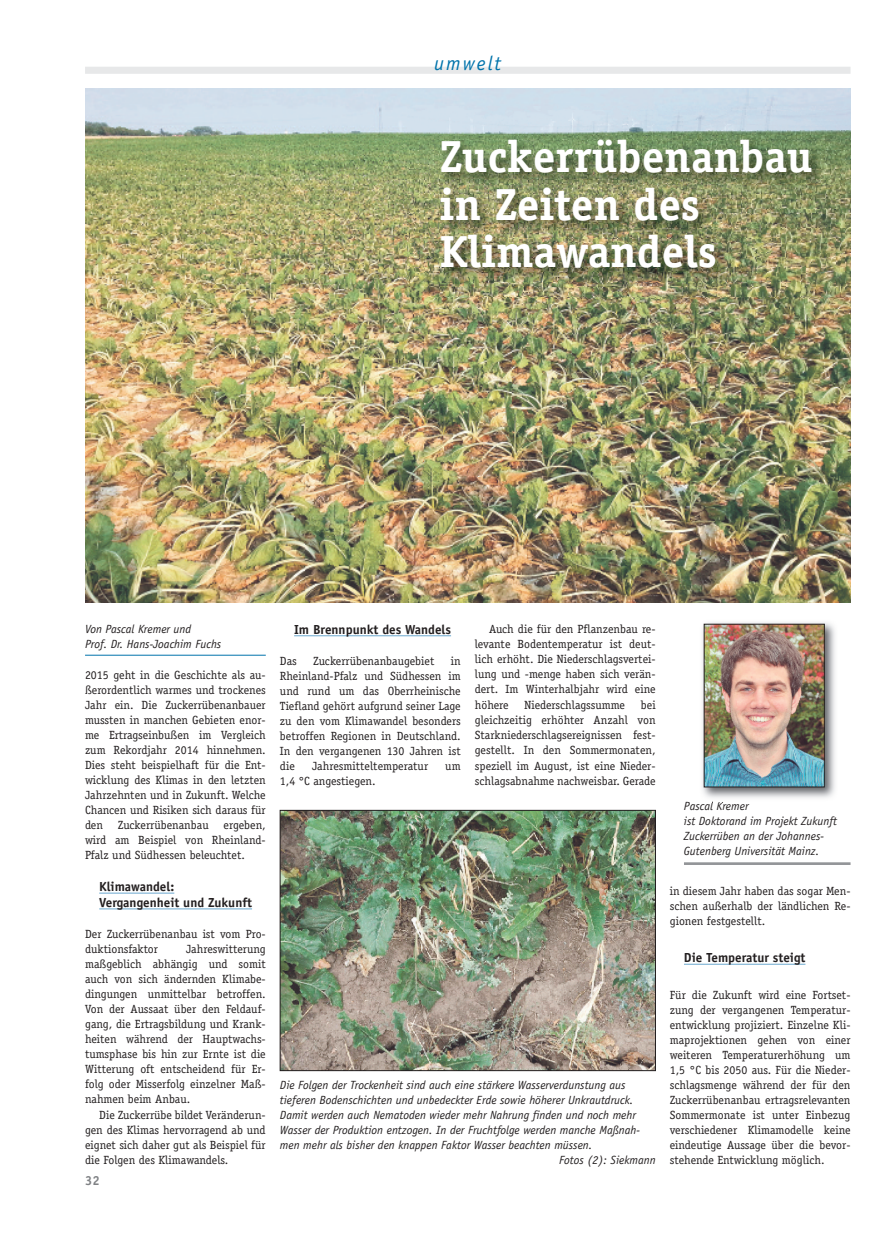
<style>
.page{position:relative;width:886px;height:1241px;background:#fff}
.page>*{position:absolute;margin:0;border:0;box-sizing:border-box;transform-origin:0 0}
.t1{font:700 45px/47.5px "Officina Serif";color:#fff}
.t2{font:italic 20px "Officina Sans";letter-spacing:.1em;color:#0073ab}
.t3{font:700 13.12px/15.8px "Officina Sans";color:#231f20}
.t4{font:700 13.12px "Officina Sans";color:#808285}
.t5{font:11.88px/15px "Officina Serif";color:#231f20;text-align:justify}
.t6{font:italic 11.88px/15px "Officina Sans";color:#231f20}
</style>
<div class="page">
<div style="left:85px;top:67px;width:765px;height:7px;background:#e7e8e9"></div>
<hr style="left:684px;top:862px;width:166px;height:2px;background:#939598">
<hr style="left:85px;top:654px;width:181px;height:1px;background:#0073ab">
<hr style="left:99px;top:892px;width:75px;height:1px;background:#6aa7ce">
<hr style="left:99px;top:908px;width:153px;height:1px;background:#6aa7ce">
<hr style="left:294px;top:635px;width:157px;height:1px;background:#6aa7ce">
<hr style="left:684px;top:963px;width:121px;height:1px;background:#6aa7ce">
<img style="left:702px;top:622px;width:133px;height:176px">
<img style="left:706px;top:626px;width:116px;height:159px">
<div style="left:704px;top:624px;width:120px;height:163px;border:1px solid #231f20"></div>
<img style="left:85px;top:89px;width:765px;height:513px">
<img style="left:282px;top:812px;width:372px;height:256px">
<div style="left:280px;top:810px;width:376px;height:260px;border:1px solid #231f20"></div>
<img style="left:408px;top:106px;width:443px;height:190px">
<h2 class="t2" style="left:434px;top:56px;width:68px">umwelt</h2>
<h1 class="t1" style="left:439px;top:137px;width:375px">Zuckerrübenanbau in Zeiten des<br>Klimawandels</h1>
<p class="t6" style="left:85px;top:622px;width:138px">Von Pascal Kremer und<br>Prof. Dr. Hans-Joachim Fuchs</p>
<p class="t5" style="left:85px;top:667px;width:182px">2015 geht in die Geschichte als au&shy;ßerordentlich warmes und trockenes Jahr ein. Die Zuckerrübenanbauer mussten in manchen Gebieten enor&shy;me Ertragseinbußen im Vergleich zum Rekordjahr 2014 hinnehmen.<br>Dies steht beispielhaft für die Ent&shy;wicklung des Klimas in den letzten Jahrzehnten und in Zukunft. Welche Chancen und Risiken sich daraus für den</p>
<p class="t5" style="left:85px;top:817px;width:182px;text-indent:139px">ergeben, wird am Beispiel von Rheinland-Pfalz und Südhessen beleuchtet.</p>
<p class="t3" style="left:99px;top:879px;width:154px">Klimawandel:<br>Vergangenheit und Zukunft</p>
<p class="t5" style="left:85px;top:926px;width:182px">Der Zuckerrübenanbau ist vom Pro&shy;duktionsfaktor</p>
<p class="t5" style="left:118px;top:817px;width:92px">Zuckerrübenanbau</p>
<p class="t5" style="left:85px;top:941px;width:182px;text-indent:101px">Jahreswitterung maßgeblich abhängig und somit auch von sich ändernden Klimabe&shy;dingungen unmittelbar betroffen.<br>Von der Aussaat über den Feldauf&shy;gang, die Ertragsbildung und Krank&shy;heiten während der Hauptwachs&shy;tumsphase bis hin zur Ernte ist die Witterung oft entscheidend für Er&shy;folg oder Misserfolg einzelner Maß&shy;nahmen beim Anbau.</p>
<p class="t5" style="left:85px;top:1107px;width:182px;text-indent:14px">Die Zuckerrübe bildet Veränderun&shy;gen des Klimas hervorragend ab und eignet sich daher gut als Beispiel für die Folgen des Klimawandels.</p>
<p class="t4" style="left:85px;top:1175px;width:16px">32</p>
<p class="t3" style="left:294px;top:622px;width:158px">Im Brennpunkt des Wandels</p>
<p class="t5" style="left:280px;top:653px;width:18px">Das</p>
<p class="t5" style="left:313px;top:653px;width:123px">Zuckerrübenanbaugebiet</p>
<p class="t5" style="left:280px;top:653px;width:182px;text-indent:171px">in Rheinland-Pfalz und Südhessen im und rund um das Oberrheinische Tiefland gehört aufgrund seiner Lage zu den vom Klimawandel besonders betroffen Regionen in Deutschland.<br>In den vergangenen 130 Jahren ist die</p>
<p class="t5" style="left:312px;top:758px;width:118px">Jahresmitteltemperatur</p>
<p class="t5" style="left:445px;top:758px;width:17px">um</p>
<p class="t5" style="left:280px;top:773px;width:97px">1,4 °C angestiegen.</p>
<p class="t5" style="left:475px;top:620px;width:182px;text-indent:14px">Auch die für den Pflanzenbau re&shy;levante Bodentemperatur ist deut&shy;lich erhöht. Die Niederschlagsvertei&shy;lung und -menge haben sich verän&shy;dert. Im Winterhalbjahr wird eine höhere</p>
<p class="t5" style="left:475px;top:696px;width:182px;text-indent:166px">bei gleichzeitig erhöhter Anzahl von Starkniederschlagsereignissen fest&shy;gestellt. In den Sommermonaten, speziell im August, ist eine Nieder&shy;schlagsabnahme nachweisbar. Gerade</p>
<p class="t5" style="left:525px;top:697px;width:102px">Niederschlagssumme</p>
<p class="t6" style="left:280px;top:1078px;width:347px">Die Folgen der Trockenheit sind auch eine stärkere Wasserverdunstung aus</p>
<p class="t6" style="left:280px;top:1093px;width:355px">tieferen Bodenschichten und unbedeckter Erde sowie höherer Unkrautdruck.</p>
<p class="t6" style="left:280px;top:1108px;width:357px">Damit werden auch Nematoden wieder mehr Nahrung finden und noch mehr</p>
<p class="t6" style="left:280px;top:1123px;width:362px">Wasser der Produktion entzogen. In der Fruchtfolge werden manche Maßnah-</p>
<p class="t6" style="left:280px;top:1138px;width:314px">men mehr als bisher den knappen Faktor Wasser beachten müssen.</p>
<p class="t6" style="left:559px;top:1153px;width:98px">Fotos (2): Siekmann</p>
<p class="t6" style="left:684px;top:799px;width:155px">Pascal Kremer<br>ist Doktorand im Projekt Zukunft<br>Zuckerrüben an der Johannes-<br>Gutenberg Universität Mainz.</p>
<p class="t5" style="left:670px;top:883px;width:182px">in diesem Jahr haben das sogar Men&shy;schen außerhalb der ländlichen Re&shy;gionen festgestellt.</p>
<p class="t3" style="left:684px;top:950px;width:123px">Die Temperatur steigt</p>
<p class="t5" style="left:670px;top:987px;width:182px">Für die Zukunft wird eine Fortset&shy;zung der vergangenen Temperatur&shy;entwicklung projiziert. Einzelne Kli&shy;maprojektionen gehen von einer weiteren Temperaturerhöhung um 1,5 °C bis 2050 aus. Für die Nieder&shy;schlagsmenge während der für den Zuckerrübenanbau ertragsrelevanten Sommermonate ist unter Einbezug verschiedener Klimamodelle keine eindeutige Aussage über die bevor&shy;stehende Entwicklung möglich.</p>
</div>
